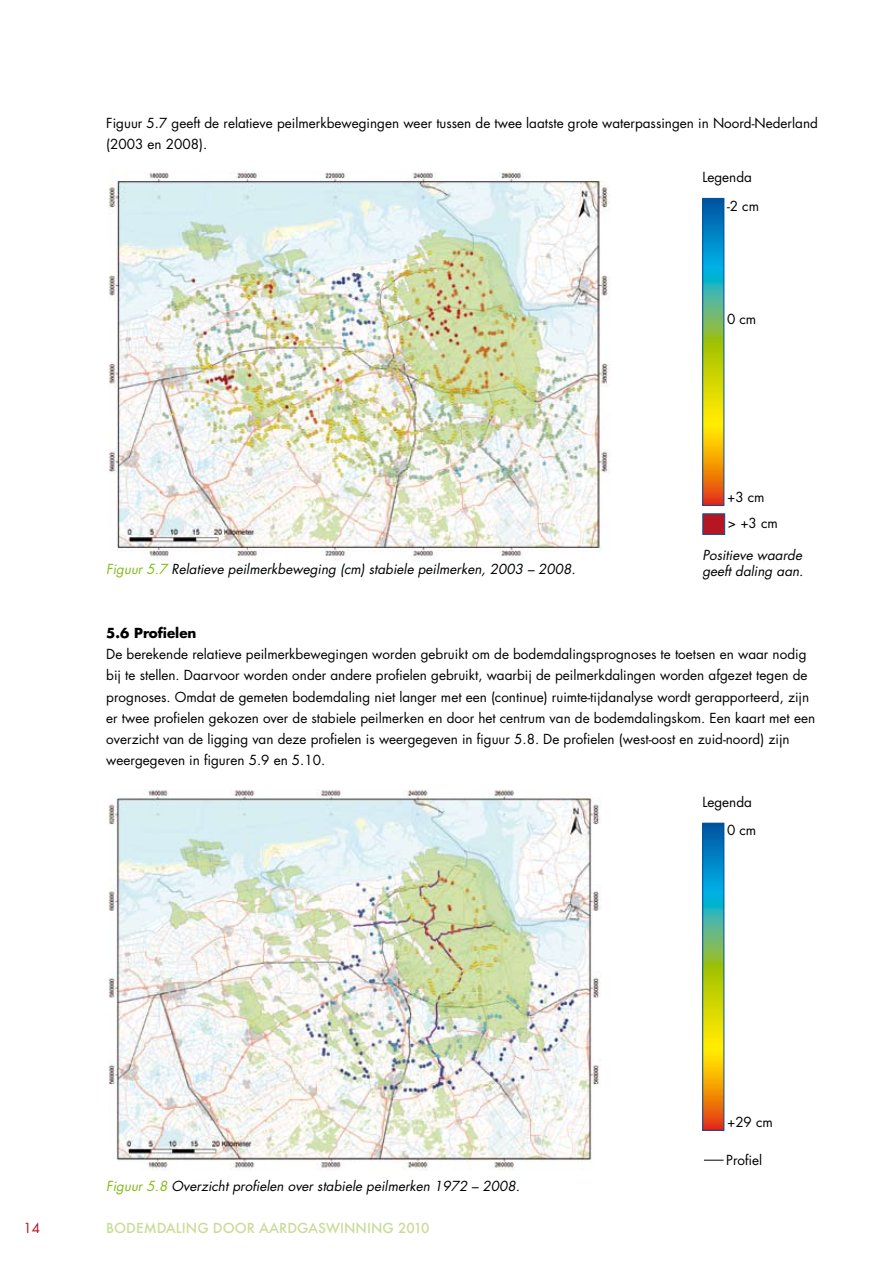
<style>
.page{position:relative;width:893px;height:1263px;background:#fff}
.page>*{position:absolute;margin:0;border:0;box-sizing:border-box;transform-origin:0 0}
.t1{font:13.5px/21.3px "Futura";color:#000}
.t2{font:italic 13.5px/16.2px "Futura";color:#000}
.t3{font:500 13.5px "Futura";color:#c9dc99}
.t4{font:700 13.5px "Futura";color:#000}
.t5{font:13.5px "Futura";color:#b51621}
.s1{color:#86b918}
</style>
<div class="page">
<img style="left:108px;top:789px;width:493px;height:382px">
<img style="left:108px;top:171px;width:502px;height:390px">
<div style="left:702px;top:513px;width:23px;height:22px;background:#b51621;border:1px solid #00519e"></div>
<svg style="left:704px;top:1160px;width:20px;height:1px"></svg>
<svg style="left:704px;top:200px;width:18px;height:304px;background:#8dab4e"></svg>
<div style="left:702px;top:198px;width:22px;height:308px;border:1px solid #00519e"></div>
<svg style="left:704px;top:825px;width:18px;height:304px;background:#8dab4d"></svg>
<div style="left:702px;top:823px;width:22px;height:308px;border:1px solid #00519e"></div>
<p class="t1" style="left:106px;top:112px;width:713px">Figuur 5.7 geeft de relatieve peilmerkbewegingen weer tussen de twee laatste grote waterpassingen in Noord-Nederland (2003 en 2008).</p>
<p class="t1" style="left:702px;top:167px;width:51px">Legenda</p>
<p class="t1" style="left:727px;top:195px;width:34px">-2 cm</p>
<p class="t1" style="left:727px;top:308px;width:31px">0 cm</p>
<p class="t1" style="left:727px;top:486px;width:39px">+3 cm</p>
<p class="t2" style="left:106px;top:561px;width:471px"><span class="s1">Figuur 5.7</span> Relatieve peilmerkbeweging (cm) stabiele peilmerken, 2003 – 2008.</p>
<p class="t1" style="left:728px;top:512px;width:52px">&gt; +3 cm</p>
<p class="t2" style="left:702px;top:546px;width:103px">Positieve waarde geeft daling aan.</p>
<p class="t4" style="left:106px;top:623px;width:92px">5.6 Profielen</p>
<p class="t1" style="left:106px;top:643px;width:710px">De berekende relatieve peilmerkbewegingen worden gebruikt om de bodemdalingsprognoses te toetsen en waar nodig bij te stellen. Daarvoor worden onder andere profielen gebruikt, waarbij de peilmerkdalingen worden afgezet tegen de prognoses. Omdat de gemeten bodemdaling niet langer met een (continue) ruimte-tijdanalyse wordt gerapporteerd, zijn er twee profielen gekozen over de stabiele peilmerken en door het centrum van de bodemdalingskom. Een kaart met een overzicht van de ligging van deze profielen is weergegeven in figuur 5.8. De profielen (west-oost en zuid-noord) zijn weergegeven in figuren 5.9 en 5.10.</p>
<p class="t1" style="left:702px;top:791px;width:51px">Legenda</p>
<p class="t1" style="left:727px;top:819px;width:31px">0 cm</p>
<p class="t1" style="left:727px;top:1111px;width:47px">+29 cm</p>
<p class="t2" style="left:106px;top:1177px;width:415px"><span class="s1">Figuur 5.8</span> Overzicht profielen over stabiele peilmerken 1972 – 2008.</p>
<p class="t5" style="left:24px;top:1219px;width:18px">14</p>
<p class="t3" style="left:106px;top:1219px;width:49px">BODEMDA</p>
<p class="t3" style="left:176px;top:1219px;width:122px">LING DOOR AARDGAS</p>
<p class="t3" style="left:326px;top:1219px;width:105px">WINNING 2010</p>
<p class="t1" style="left:726px;top:1149px;width:37px">Profiel</p>
</div>
